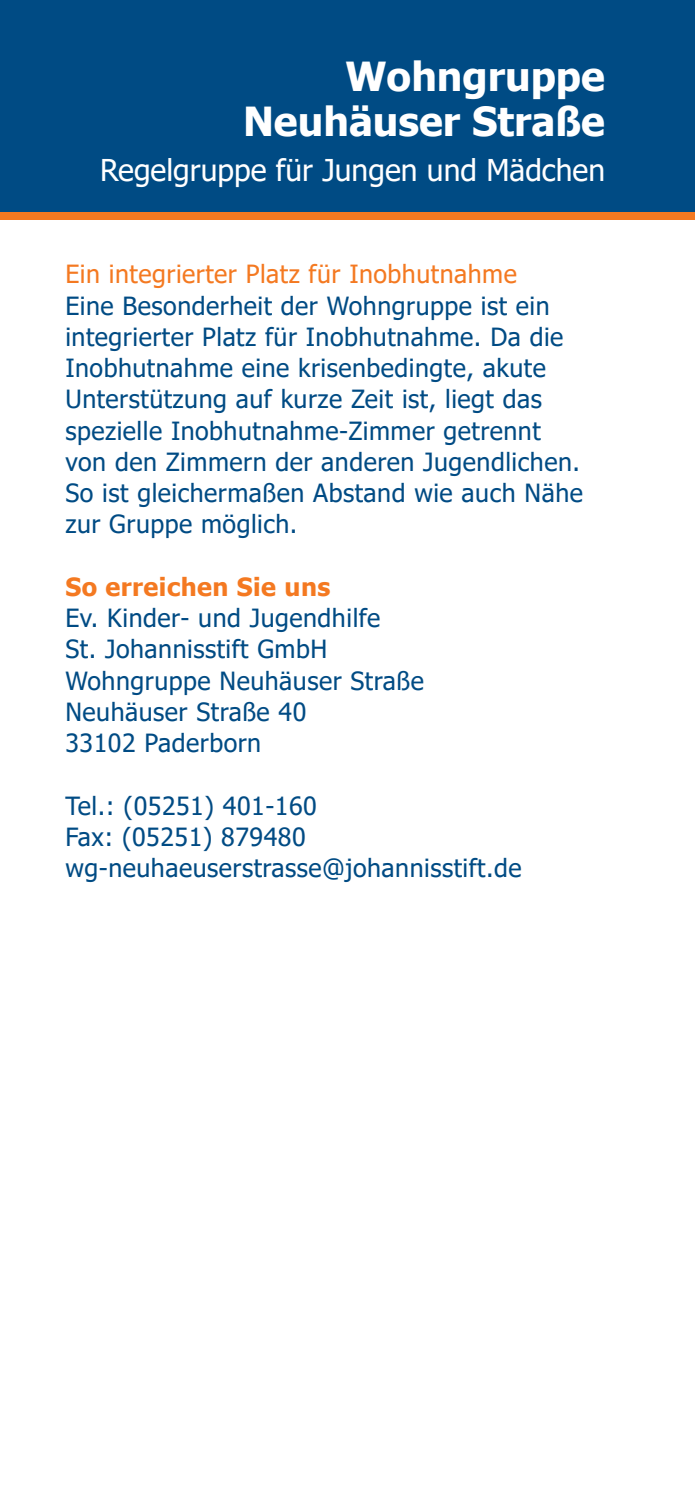
<style>
.page{position:relative;width:695px;height:1489px;background:#fff}
.page>*{position:absolute;margin:0;border:0;box-sizing:border-box;transform-origin:0 0}
.Titelseite_Untertite{font:700 40px "Tahoma";color:#fff}
.Titelseite_Untertite-2{font:30px "Tahoma";color:#fff}
.Rückseite_Titel{font:25px/31.2px "Tahoma";letter-spacing:.02em;color:#004b84}
.Rückseite_Titel-2{font:25px "Tahoma";letter-spacing:.02em;color:#f47921}
.Rückseite_Titel-3{font:700 25px "Tahoma";letter-spacing:.02em;color:#f47921}
</style>
<div class="page">
<div style="left:0;top:0;width:694px;height:213px;background:#004b84"></div>
<div style="left:0;top:213px;width:694px;height:7px;background:#f47921"></div>
<p class="Titelseite_Untertite" style="left:345px;top:48px;width:261px">Wohngruppe</p>
<p class="Titelseite_Untertite" style="left:243px;top:93px;width:363px">Neuhäuser Straße</p>
<p class="Titelseite_Untertite-2" style="left:100px;top:150px;width:506px">Regelgruppe für Jungen und Mädchen</p>
<p class="Rückseite_Titel-2" style="left:65px;top:257px;width:453px">Ein integrierter Platz für Inobhutnahme</p>
<p class="Rückseite_Titel" style="left:65px;top:291px;width:519px">Eine Besonderheit der Wohngruppe ist ein integrierter Platz für Inobhutnahme. Da die Inobhutnahme eine krisenbedingte, akute Unterstützung auf kurze Zeit ist, liegt das spezielle Inobhutnahme-Zimmer getrennt von den Zimmern der anderen Jugendlichen.<br>So ist gleichermaßen Abstand wie auch Nähe zur Gruppe möglich.</p>
<p class="Rückseite_Titel-3" style="left:65px;top:569px;width:266px">So erreichen Sie uns</p>
<p class="Rückseite_Titel" style="left:65px;top:604px;width:316px">Ev. Kinder- und Jugendhilfe<br>St. Johannisstift GmbH</p>
<p class="Rückseite_Titel" style="left:65px;top:666px;width:360px">Wohngruppe Neuhäuser Straße</p>
<p class="Rückseite_Titel" style="left:65px;top:697px;width:242px">Neuhäuser Straße 40</p>
<p class="Rückseite_Titel" style="left:65px;top:729px;width:197px">33102 Paderborn</p>
<p class="Rückseite_Titel" style="left:65px;top:791px;width:253px">Tel.: (05251) 401-160</p>
<p class="Rückseite_Titel" style="left:65px;top:822px;width:242px">Fax: (05251) 879480</p>
<p class="Rückseite_Titel" style="left:65px;top:854px;width:457px">wg-neuhaeuserstrasse@johannisstift.de</p>
</div>
